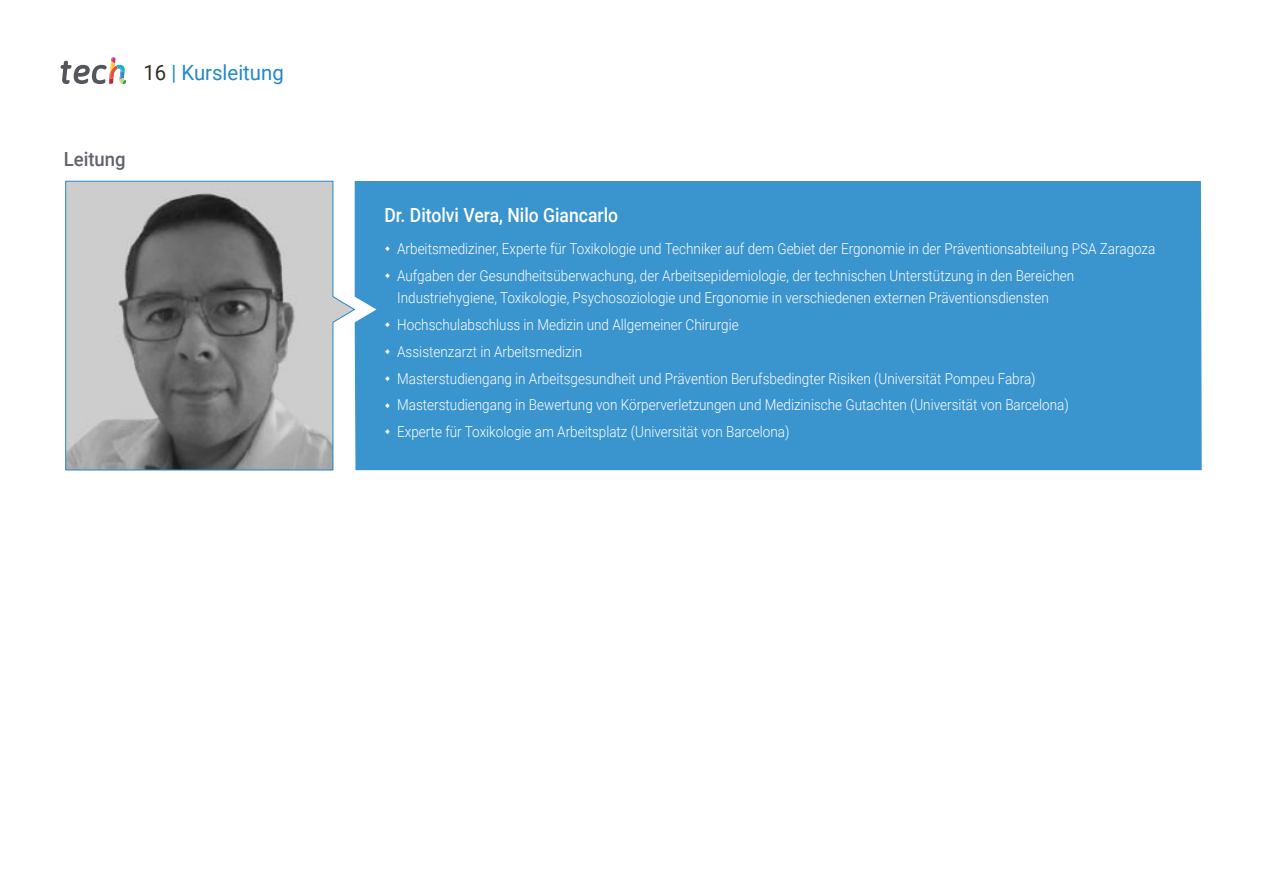
<style>
.page{position:relative;width:1263px;height:893px;background:#fff}
.page>*{position:absolute;margin:0;border:0;box-sizing:border-box;transform-origin:0 0}
.t1{font:21px "Roboto";color:#2488c9}
.t2{font:500 19.5px "Roboto";color:#fff;scale:.9 1}
.t3{font:500 19.5px "Roboto";color:#61646a;scale:.95 1}
.t4{font:300 15px/26.7px "Roboto";color:#fff;scale:.9 1}
.s1{color:#312e20}
</style>
<div class="page">
<svg style="left:61px;top:57px;width:65px;height:27px"></svg>
<div style="left:355px;top:181px;width:847px;height:289px;background:#3a94ce"></div>
<svg style="left:65px;top:181px;width:290px;height:289px;background:#999c9e"></svg>
<svg style="left:385px;top:247px;width:5px;height:5px"></svg>
<svg style="left:385px;top:273px;width:5px;height:5px"></svg>
<svg style="left:385px;top:323px;width:5px;height:5px"></svg>
<svg style="left:385px;top:349px;width:5px;height:5px"></svg>
<svg style="left:385px;top:376px;width:5px;height:5px"></svg>
<svg style="left:385px;top:403px;width:5px;height:5px"></svg>
<svg style="left:385px;top:430px;width:5px;height:5px"></svg>
<h1 class="t1" style="left:144px;top:57px;width:142px"><span class="s1">16</span> | Kursleitung</h1>
<h2 class="t3" style="left:64px;top:145px;width:67px">Leitung</h2>
<h2 class="t2" style="left:384px;top:202px;width:261px">Dr. Ditolvi Vera, Nilo Giancarlo</h2>
<p class="t4" style="left:397px;top:235px;width:844px">Arbeitsmediziner, Experte für Toxikologie und Techniker auf dem Gebiet der Ergonomie in der Präventionsabteilung PSA Zaragoza<br>Aufgaben der Gesundheitsüberwachung, der Arbeitsepidemiologie, der technischen Unterstützung in den Bereichen</p>
<p class="t4" style="left:397px;top:284px;width:748px">Industriehygiene, Toxikologie, Psychosoziologie und Ergonomie in verschiedenen externen Präventionsdiensten Hochschulabschluss in Medizin und Allgemeiner Chirurgie<br>Assistenzarzt in Arbeitsmedizin<br>Masterstudiengang in Arbeitsgesundheit und Prävention Berufsbedingter Risiken (Universität Pompeu Fabra)<br>Masterstudiengang in Bewertung von Körperverletzungen und Medizinische Gutachten (Universität von Barcelona)<br>Experte für Toxikologie am Arbeitsplatz (Universität von Barcelona)</p>
</div>
